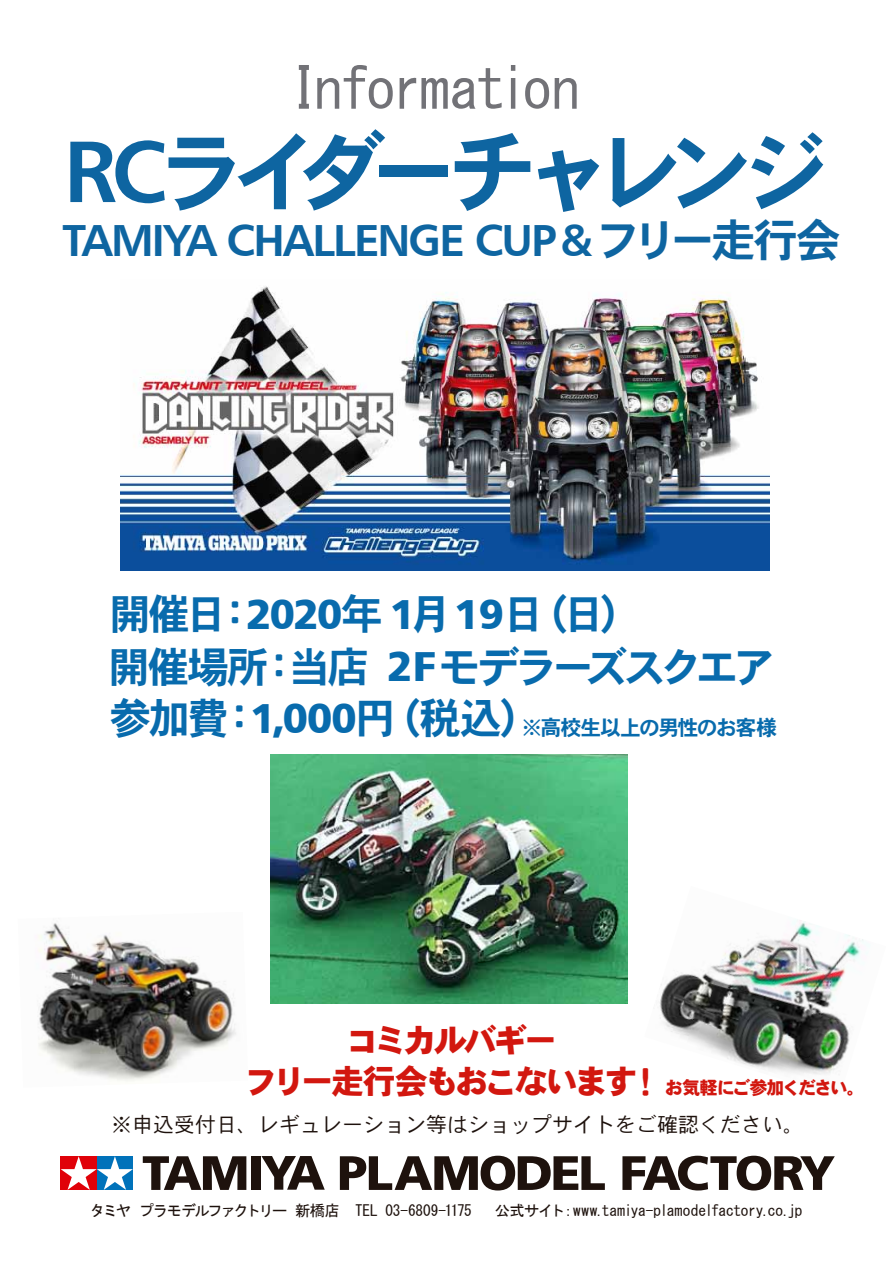
<style>
.page{position:relative;width:893px;height:1263px;background:#fff}
.page>*{position:absolute;margin:0;border:0;box-sizing:border-box;transform-origin:0 0}
.t1{font:87px "DFHS Gothic W7 WIN RKSJ H";letter-spacing:-.155em;color:#0e65a1}
.t2{font:57.45px "ATC 4830 b 430 b 730 c 330 af 57332 d 343530 e 930 a 430 c 8";letter-spacing:-.03em;color:#727277}
.t3{font:45px "Humanist 777 BT Bold B";letter-spacing:-.045em;color:#0e65a1}
.t4{font:42px/52.8px "DFHS Gothic W7 WIN RKSJ H";letter-spacing:-.095em;color:#086bad}
.t5{font:33px/40.2px "DFHS Gothic W9 WIN RKSJ H";letter-spacing:-.09em;color:#d2170f}
.t6{font:21px "DFHS Gothic W3 WIN RKSJ H";color:#1e120d}
.t7{font:21px "DFHS Gothic W7 WIN RKSJ H";letter-spacing:-.06em;color:#086bad}
.t8{font:15.3px "ATC 4830 b 430 b 730 c 330 af 57352 d 353530 ed 30 fc 30 de 30 f 3";letter-spacing:-.02em;color:#1e120d}
.t9{font:15.3px "ATC 4830 b 430 b 730 c 330 af 57352 d 353530 ed 30 fc 30 de 30 f 3";letter-spacing:-.08em;color:#1e120d}
.s1{font-family:"Humanist 777 BT Bold B"}
.s2{font-family:"DFHS Gothic W7 WIN RKSJ H"}
.s3{font-family:"Humanist 777 BT Black B"}
.s4{font-size:42px}
.s5{font-family:"Humanist 777 BT Black B";font-size:42px}
.s6{font-size:18px}
</style>
<div class="page">
<div style="left:60px;top:1156px;width:37px;height:34px;background:#e00109"></div>
<svg style="left:61px;top:1156px;width:72px;height:34px"></svg>
<svg style="left:143px;top:1156px;width:103px;height:34px"></svg>
<div style="left:251px;top:1156px;width:9px;height:34px;background:#1e120d"></div>
<svg style="left:261px;top:1156px;width:64px;height:34px"></svg>
<svg style="left:340px;top:1156px;width:265px;height:34px"></svg>
<svg style="left:622px;top:1156px;width:213px;height:34px"></svg>
<img style="left:121px;top:286px;width:648px;height:285px">
<img style="left:271px;top:754px;width:357px;height:250px">
<img style="left:659px;top:920px;width:204px;height:155px">
<img style="left:38px;top:923px;width:198px;height:159px">
<h2 class="t2" style="left:290px;top:60px;width:292px">Information</h2>
<h1 class="t1" style="left:64px;top:128px;width:767px"><span class="s1">RC</span>ライダーチャレンジ</h1>
<h3 class="t3" style="left:62px;top:212px;width:780px">TAMIYA CHALLENGE CUP&amp;<span class="s2">フリー走行会</span></h3>
<h3 class="t4" style="left:108px;top:588px;width:669px">開催日：<span class="s3">2020</span>年 <span class="s3">1</span>月<span class="s3">19</span>日（日）<br>開催場所：当店 <span class="s3">2F</span> モデラーズスクエア</h3>
<h3 class="t7" style="left:109px;top:716px;width:670px"><span class="s4">参加費：</span><span class="s5">1,000</span><span class="s4">円（税込）</span>※高校生以上の男性のお客様</h3>
<h3 class="t5" style="left:245px;top:1020px;width:621px;text-indent:101px">コミカルバギー<br>フリー走行会もおこないます！<span class="s6">お気軽にご参加ください。</span></h3>
<h3 class="t6" style="left:111px;top:1114px;width:694px">※申込受付日、レギュレーション等はショップサイトをご確認ください。</h3>
<p class="t9" style="left:90px;top:1203px;width:383px">タミヤ プラモデルファクトリー 新橋店　TEL 03-6809-1175</p>
<p class="t8" style="left:495px;top:1203px;width:309px">公式サイト：www.tamiya-plamodelfactory.co.jp</p>
</div>
